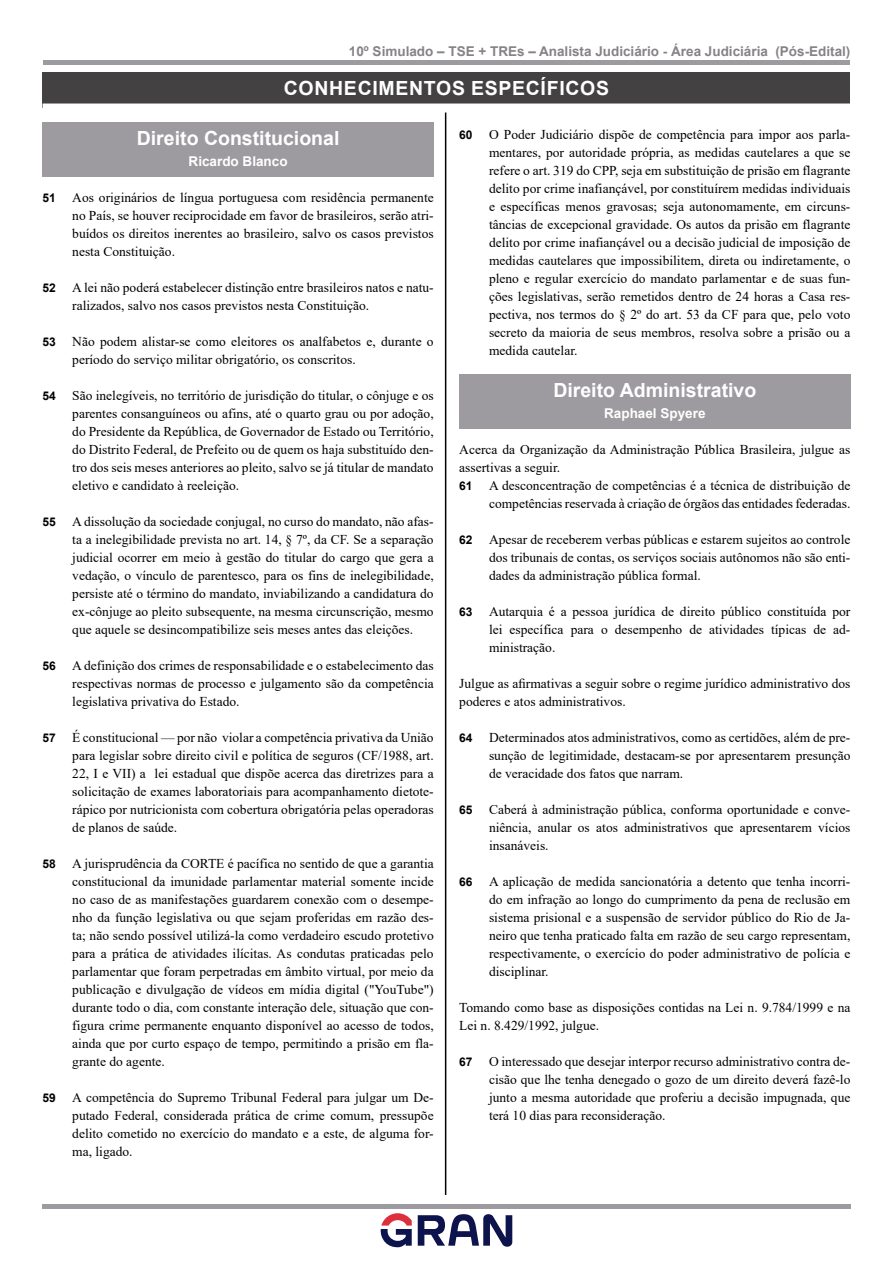
<style>
.page{position:relative;width:893px;height:1263px;background:#fff}
.page>*{position:absolute;margin:0;border:0;box-sizing:border-box;transform-origin:0 0}
.t1{font:700 19.5px "Arial";color:#fff}
.t2{font:700 19.5px "Arial";letter-spacing:.035em;color:#fff}
.t3{font:13.5px/18px "Times New Roman";color:#000;text-align:justify}
.t4{font:700 13.5px "Arial";color:#868388}
.t5{font:700 13.5px "Arial";color:#fff}
.s1{font-family:"Arial";font-weight:700;font-size:12px}
</style>
<div class="page">
<hr style="left:445px;top:74px;width:1px;height:1121px;background:#000">
<div style="left:43px;top:60px;width:807px;height:5px;background:#9d9ba0"></div>
<hr style="left:42px;top:1204px;width:809px;height:4px;background:#9d9ba0">
<svg style="left:381px;top:1213px;width:31px;height:34px"></svg>
<svg style="left:418px;top:1214px;width:94px;height:33px"></svg>
<div style="left:43px;top:73px;width:807px;height:35px;background:#434141"></div>
<div style="left:43px;top:104px;width:807px;height:9px;background:#fff"></div>
<div style="left:43px;top:122px;width:391px;height:36px;background:#9d9ba0"></div>
<div style="left:43px;top:148px;width:391px;height:29px;background:#9d9ba0"></div>
<div style="left:459px;top:374px;width:391px;height:36px;background:#9d9ba0"></div>
<div style="left:459px;top:400px;width:391px;height:29px;background:#9d9ba0"></div>
<p class="t4" style="left:349px;top:41px;width:503px">10º Simulado – TSE + TREs – Analista Judiciário - Área Judiciária (Pós-Edital)</p>
<h1 class="t2" style="left:284px;top:75px;width:327px">CONHECIMENTOS ESPECÍFICOS</h1>
<h1 class="t1" style="left:137px;top:124px;width:204px">Direito Constitucional</h1>
<p class="t5" style="left:189px;top:152px;width:101px">Ricardo Blanco</p>
<p class="t3" style="left:72px;top:188px;width:363px;text-indent:-30px"><span class="s1">51</span> Aos originários de língua portuguesa com residência permanente no País, se houver reciprocidade em favor de brasileiros, serão atri&shy;buídos os direitos inerentes ao brasileiro, salvo os casos previstos nesta Constituição.</p>
<p class="t3" style="left:72px;top:278px;width:363px;text-indent:-30px"><span class="s1">52</span> A lei não poderá estabelecer distinção entre brasileiros natos e natu&shy;ralizados, salvo nos casos previstos nesta Constituição.</p>
<p class="t3" style="left:72px;top:332px;width:363px;text-indent:-30px"><span class="s1">53</span> Não podem alistar-se como eleitores os analfabetos e, durante o período do serviço militar obrigatório, os conscritos.</p>
<p class="t3" style="left:72px;top:386px;width:363px;text-indent:-30px"><span class="s1">54</span> São inelegíveis, no território de jurisdição do titular, o cônjuge e os parentes consanguíneos ou afins, até o quarto grau ou por adoção, do Presidente da República, de Governador de Estado ou Território, do Distrito Federal, de Prefeito ou de quem os haja substituído den&shy;tro dos seis meses anteriores ao pleito, salvo se já titular de mandato eletivo e candidato à reeleição.</p>
<p class="t3" style="left:72px;top:512px;width:363px;text-indent:-30px"><span class="s1">55</span> A dissolução da sociedade conjugal, no curso do mandato, não afas&shy;ta a inelegibilidade prevista no art. 14, § 7º, da CF. Se a separação judicial ocorrer em meio à gestão do titular do cargo que gera a vedação, o vínculo de parentesco, para os fins de inelegibilidade, persiste até o término do mandato, inviabilizando a candidatura do ex-cônjuge ao pleito subsequente, na mesma circunscrição, mesmo que aquele se desincompatibilize seis meses antes das eleições.</p>
<p class="t3" style="left:72px;top:656px;width:363px;text-indent:-30px"><span class="s1">56</span> A definição dos crimes de responsabilidade e o estabelecimento das respectivas normas de processo e julgamento são da competência legislativa privativa do Estado.</p>
<p class="t3" style="left:72px;top:728px;width:363px;text-indent:-30px"><span class="s1">57</span> É constitucional — por não violar a competência privativa da União para legislar sobre direito civil e política de seguros (CF/1988, art.<br>22, I e VII) a lei estadual que dispõe acerca das diretrizes para a solicitação de exames laboratoriais para acompanhamento dietote&shy;rápico por nutricionista com cobertura obrigatória pelas operadoras de planos de saúde.</p>
<p class="t3" style="left:72px;top:854px;width:363px;text-indent:-30px"><span class="s1">58</span> A jurisprudência da CORTE é pacífica no sentido de que a garantia constitucional da imunidade parlamentar material somente incide no caso de as manifestações guardarem conexão com o desempe&shy;nho da função legislativa ou que sejam proferidas em razão des&shy;ta; não sendo possível utilizá-la como verdadeiro escudo protetivo para a prática de atividades ilícitas. As condutas praticadas pelo parlamentar que foram perpetradas em âmbito virtual, por meio da publicação e divulgação de vídeos em mídia digital ("YouTube") durante todo o dia, com constante interação dele, situação que con&shy;figura crime permanente enquanto disponível ao acesso de todos, ainda que por curto espaço de tempo, permitindo a prisão em fla&shy;grante do agente.</p>
<p class="t3" style="left:72px;top:1088px;width:363px;text-indent:-30px"><span class="s1">59</span> A competência do Supremo Tribunal Federal para julgar um De&shy;putado Federal, considerada prática de crime comum, pressupõe delito cometido no exercício do mandato e a este, de alguma for&shy;ma, ligado.</p>
<p class="t3" style="left:489px;top:125px;width:363px;text-indent:-30px"><span class="s1">60</span> O Poder Judiciário dispõe de competência para impor aos parla&shy;mentares, por autoridade própria, as medidas cautelares a que se refere o art. 319 do CPP, seja em substituição de prisão em flagrante delito por crime inafiançável, por constituírem medidas individuais e específicas menos gravosas; seja autonomamente, em circuns&shy;tâncias de excepcional gravidade. Os autos da prisão em flagrante delito por crime inafiançável ou a decisão judicial de imposição de medidas cautelares que impossibilitem, direta ou indiretamente, o pleno e regular exercício do mandato parlamentar e de suas fun&shy;ções legislativas, serão remetidos dentro de 24 horas a Casa res&shy;pectiva, nos termos do § 2º do art. 53 da CF para que, pelo voto secreto da maioria de seus membros, resolva sobre a prisão ou a medida cautelar.</p>
<h1 class="t1" style="left:553px;top:376px;width:204px">Direito Administrativo</h1>
<p class="t5" style="left:604px;top:404px;width:103px">Raphael Spyere</p>
<p class="t3" style="left:459px;top:440px;width:393px">Acerca da Organização da Administração Pública Brasileira, julgue as</p>
<p class="t3" style="left:459px;top:458px;width:102px">assertivas a seguir.</p>
<p class="t3" style="left:459px;top:476px;width:393px"><span class="s1">61</span> A desconcentração de competências é a técnica de distribuição de</p>
<p class="t3" style="left:489px;top:494px;width:363px">competências reservada à criação de órgãos das entidades federadas.</p>
<p class="t3" style="left:489px;top:530px;width:363px;text-indent:-30px"><span class="s1">62</span> Apesar de receberem verbas públicas e estarem sujeitos ao controle dos tribunais de contas, os serviços sociais autônomos não são enti&shy;dades da administração pública formal.</p>
<p class="t3" style="left:489px;top:602px;width:363px;text-indent:-30px"><span class="s1">63</span> Autarquia é a pessoa jurídica de direito público constituída por lei específica para o desempenho de atividades típicas de ad&shy;ministração.</p>
<p class="t3" style="left:459px;top:674px;width:393px">Julgue as afirmativas a seguir sobre o regime jurídico administrativo dos poderes e atos administrativos.</p>
<p class="t3" style="left:489px;top:728px;width:363px;text-indent:-30px"><span class="s1">64</span> Determinados atos administrativos, como as certidões, além de pre&shy;sunção de legitimidade, destacam-se por apresentarem presunção de veracidade dos fatos que narram.</p>
<p class="t3" style="left:489px;top:800px;width:363px;text-indent:-30px"><span class="s1">65</span> Caberá à administração pública, conforma oportunidade e conve&shy;niência, anular os atos administrativos que apresentarem vícios insanáveis.</p>
<p class="t3" style="left:489px;top:872px;width:363px;text-indent:-30px"><span class="s1">66</span> A aplicação de medida sancionatória a detento que tenha incorri&shy;do em infração ao longo do cumprimento da pena de reclusão em sistema prisional e a suspensão de servidor público do Rio de Ja&shy;neiro que tenha praticado falta em razão de seu cargo representam, respectivamente, o exercício do poder administrativo de polícia e disciplinar.</p>
<p class="t3" style="left:459px;top:998px;width:393px">Tomando como base as disposições contidas na Lei n. 9.784/1999 e na<br>Lei n. 8.429/1992, julgue.</p>
<p class="t3" style="left:489px;top:1052px;width:363px;text-indent:-30px"><span class="s1">67</span> O interessado que desejar interpor recurso administrativo contra de&shy;cisão que lhe tenha denegado o gozo de um direito deverá fazê-lo junto a mesma autoridade que proferiu a decisão impugnada, que terá 10 dias para reconsideração.</p>
</div>
